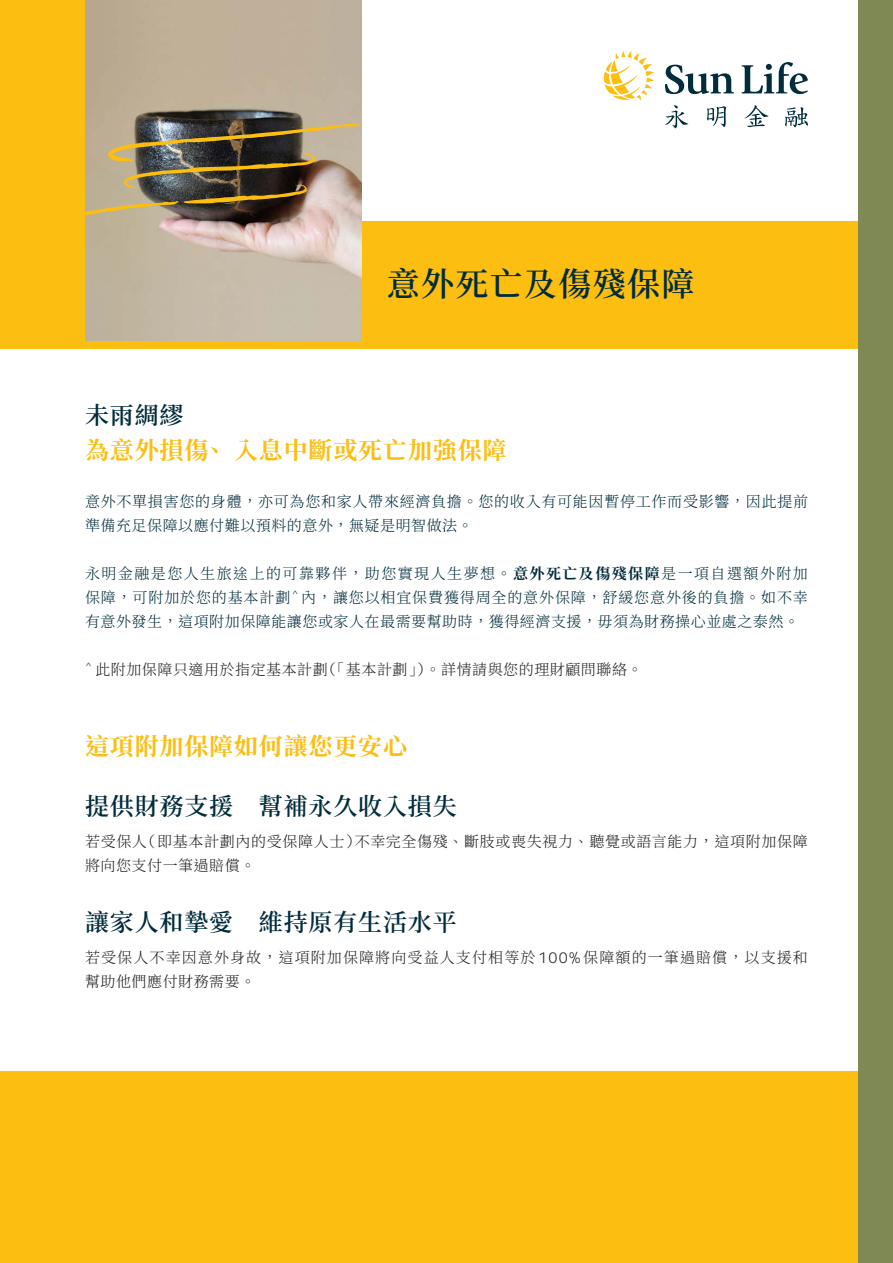
<style>
.page{position:relative;width:893px;height:1263px;background:#fff}
.page>*{position:absolute;margin:0;border:0;box-sizing:border-box;transform-origin:0 0}
.t1{font:600 33px "Noto Serif CJ Ktc";letter-spacing:.04em;color:#002c3b}
.t2{font:600 24px "Noto Serif CJ Ktc";letter-spacing:.035em;color:#002c3b}
.t3{font:700 24px "Noto Serif CJ Ktc";letter-spacing:.035em;color:#fdbe12}
.t4{font:300 15px/24px "Noto Serif CJ Ktc";letter-spacing:.035em;color:#002c3b}
.t5{font:300 15px/24px "Noto Serif CJ Ktc";letter-spacing:.045em;color:#231f20}
.t6{font:300 15px/24px "Noto Serif CJ Ktc";letter-spacing:.075em;color:#231f20}
.s1{font-weight:700}
.s2{font-family:"Sun Life Sans"}
</style>
<div class="page">
<div style="left:0;top:0;width:85px;height:349px;background:#fdbe12"></div>
<div style="left:0;top:221px;width:893px;height:128px;background:#fdbe12"></div>
<div style="left:0;top:1071px;width:893px;height:192px;background:#fdbe12"></div>
<div style="left:859px;top:0;width:34px;height:1263px;background:#7f8953"></div>
<svg style="left:604px;top:51px;width:50px;height:49px"></svg>
<svg style="left:665px;top:65px;width:69px;height:29px"></svg>
<svg style="left:742px;top:62px;width:66px;height:32px"></svg>
<svg style="left:665px;top:105px;width:23px;height:23px"></svg>
<svg style="left:707px;top:106px;width:19px;height:21px"></svg>
<svg style="left:745px;top:105px;width:23px;height:22px"></svg>
<svg style="left:785px;top:107px;width:23px;height:20px"></svg>
<img style="left:85px;top:0;width:276px;height:340px">
<img style="left:85px;top:123px;width:277px;height:112px">
<p class="t1" style="left:387px;top:266px;width:309px">意外死亡及傷殘保障</p>
<p class="t2" style="left:85px;top:401px;width:100px">未雨綢繆</p>
<p class="t3" style="left:85px;top:437px;width:423px">為意外損傷、入息中斷或死亡加強保障</p>
<p class="t4" style="left:85px;top:490px;width:725px">意外不單損害您的身體，亦可為您和家人帶來經濟負擔。您的收入有可能因暫停工作而受影響，因此提前準備充足保障以應付難以預料的意外，無疑是明智做法。</p>
<p class="t4" style="left:85px;top:562px;width:724px;text-align:justify">永明金融是您人生旅途上的可靠夥伴，助您實現人生夢想。<span class="s1">意外死亡及傷殘保障</span>是一項自選額外附加保障，可附加於您的基本計劃<sup>^</sup> 內，讓您以相宜保費獲得周全的意外保障，舒緩您意外後的負擔。如不幸有意外發生，這項附加保障能讓您或家人在最需要幫助時，獲得經濟支援，毋須為財務操心並處之泰然。</p>
<p class="t5" style="left:85px;top:658px;width:559px"><sup>^</sup> 此附加保障只適用於指定基本計劃（「基本計劃」）。詳情請與您的理財顧問聯絡。</p>
<p class="t3" style="left:85px;top:732px;width:324px">這項附加保障如何讓您更安心</p>
<p class="t2" style="left:85px;top:792px;width:373px">提供財務支援　幫補永久收入損失</p>
<p class="t5" style="left:85px;top:829px;width:724px">若受保人（即基本計劃內的受保障人士）不幸完全傷殘、斷肢或喪失視力、聽覺或語言能力，這項附加保障將向您支付一筆過賠償。</p>
<p class="t2" style="left:85px;top:908px;width:373px">讓家人和摯愛　維持原有生活水平</p>
<p class="t6" style="left:85px;top:946px;width:724px">若受保人不幸因意外身故，這項附加保障將向受益人支付相等於 <span class="s2">100%</span> 保障額的一筆過賠償，以支援和幫助他們應付財務需要。</p>
</div>
